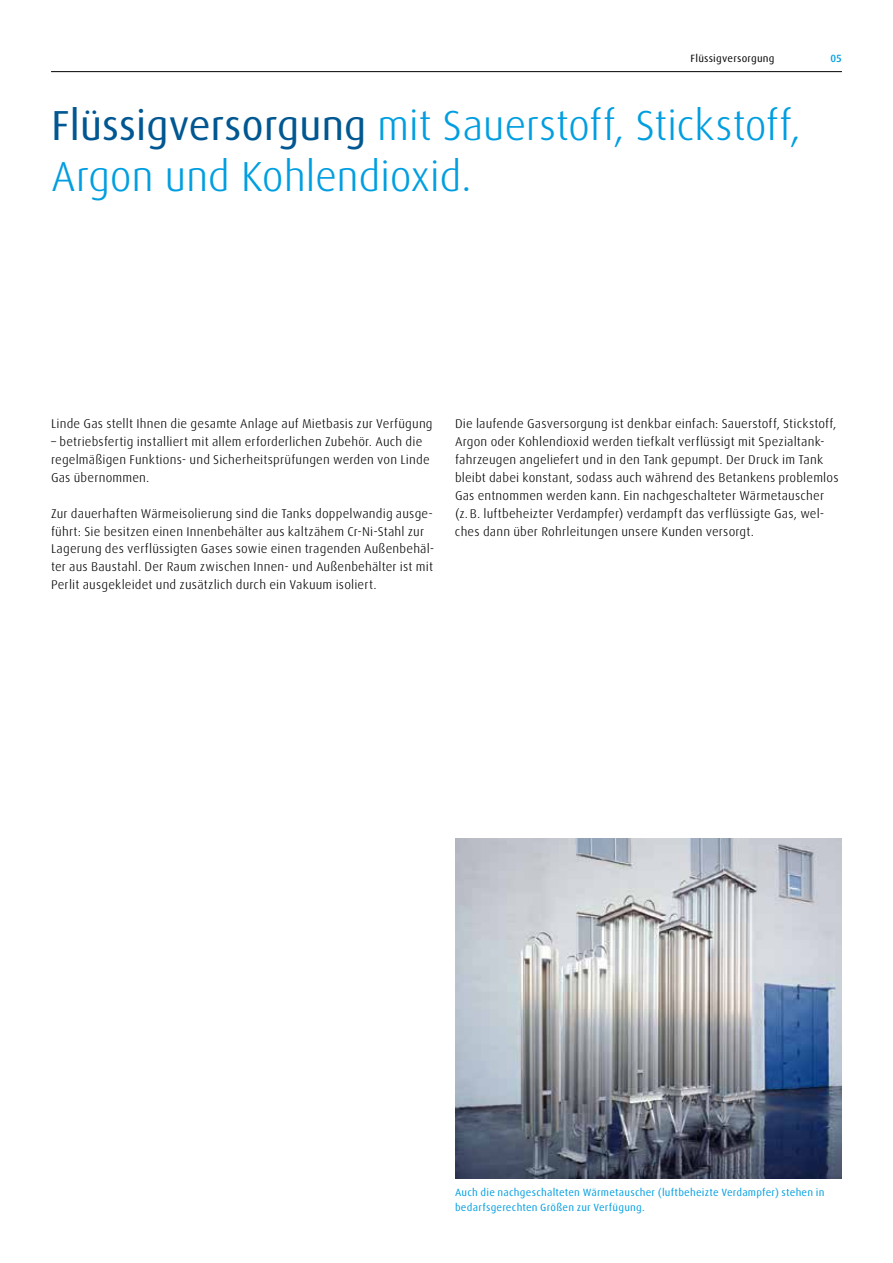
<style>
.page{position:relative;width:893px;height:1263px;background:#fff}
.page>*{position:absolute;margin:0;border:0;box-sizing:border-box;transform-origin:0 0}
.t1{font:300 42px/50.4px "Linde Dax Global";letter-spacing:-.015em;color:#009ee0}
.t2{font:300 12.75px/17.9px "Linde Dax Global";letter-spacing:.01em;color:#000}
.t3{font:10.5px/14.7px "Linde Dax Global";letter-spacing:.02em;color:#009ee0}
.t4{font:10.5px "Linde Dax Global";letter-spacing:.02em;color:#000}
.t5{font:500 10.5px "Linde Dax Global";color:#009ee0}
.s1{font-weight:400;color:#005791}
</style>
<div class="page">
<hr style="left:51px;top:71px;width:791px;height:1px;background:#000">
<img style="left:455px;top:838px;width:387px;height:340px">
<p class="t4" style="left:690px;top:52px;width:86px">Flüssigversorgung</p>
<p class="t5" style="left:830px;top:52px;width:13px">05</p>
<h1 class="t1" style="left:51px;top:100px;width:752px"><span class="s1">Flüssigversorgung</span> mit Sauerstoff, Stickstoff,<br>Argon und Kohlendioxid.</h1>
<p class="t2" style="left:51px;top:415px;width:383px">Linde Gas stellt Ihnen die gesamte Anlage auf Mietbasis zur Verfügung</p>
<p class="t2" style="left:51px;top:433px;width:380px">– betriebsfertig installiert mit allem erforderlichen Zubehör. Auch die regelmäßigen Funktions- und Sicherheitsprüfungen werden von Linde<br>Gas übernommen.</p>
<p class="t2" style="left:51px;top:504px;width:385px">Zur dauerhaften Wärmeisolierung sind die Tanks doppelwandig ausge&shy;führt: Sie besitzen einen Innenbehälter aus kaltzähem Cr-Ni-Stahl zur Lagerung des verflüssigten Gases sowie einen tragenden Außenbehäl&shy;ter aus Baustahl. Der Raum zwischen Innen- und Außenbehälter ist mit Perlit ausgekleidet und zusätzlich durch ein Vakuum isoliert.</p>
<p class="t2" style="left:455px;top:415px;width:385px">Die laufende Gasversorgung ist denkbar einfach: Sauerstoff, Stickstoff, Argon oder Kohlendioxid werden tiefkalt verflüssigt mit Spezialtank&shy;fahrzeugen angeliefert und in den Tank gepumpt. Der Druck im Tank bleibt dabei konstant, sodass auch während des Betankens problemlos Gas entnommen werden kann. Ein nachgeschalteter Wärmetauscher (z.B. luftbeheizter Verdampfer) verdampft das verflüssigte Gas, wel&shy;ches dann über Rohrleitungen unsere Kunden versorgt.</p>
<p class="t3" style="left:455px;top:1185px;width:371px">Auch die nachgeschalteten Wärmetauscher (luftbeheizte Verdampfer) stehen in bedarfsgerechten Größen zur Verfügung.</p>
</div>
